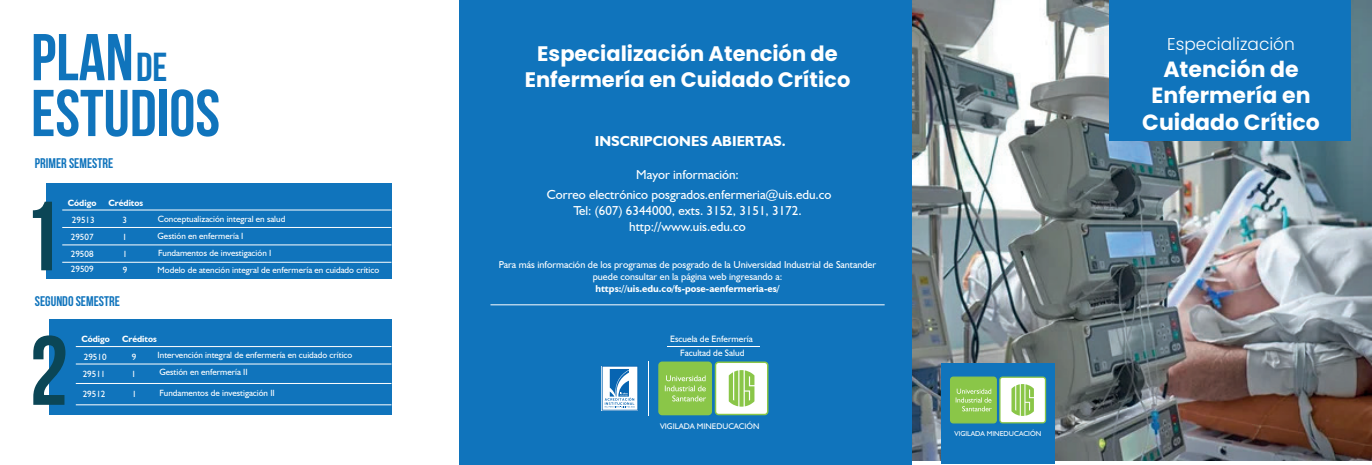
<style>
.page{position:relative;width:1372px;height:465px;background:#fff}
.page>*{position:absolute;margin:0;border:0;box-sizing:border-box;transform-origin:0 0}
.t1{font:700 98px/134.5px "Bebas Neue";color:#0b4656}
.t2{font:700 66px/55.8px "Bebas Neue";color:#1074bc}
.t3{font:700 40.4px "Bebas Neue";color:#1074bc}
.t4{font:700 22px/26.4px "Poppins";color:#fff;text-align:center}
.t5{font:700 21px/25.2px "Poppins";color:#fff;text-align:center}
.t6{font:300 17px "Poppins";color:#fff}
.t7{font:700 14.4px "Humanist 521 BT";color:#fff}
.t8{font:700 14px "Bebas Neue";color:#1074bc}
.t9{font:13px/20.4px "Humanist 521 BT";color:#fff;text-align:center}
.t10{font:10px/12px "Humanist 521 BT";color:#fff;text-align:center}
.t11{font:700 10px "Humanist 521 BT";color:#fff}
.t12{font:9.2px "Humanist 521 BT";color:#fff}
.t13{font:9px/17.2px "Humanist 521 BT";color:#fff}
.t14{font:700 9px "Humanist 521 BT";color:#fff}
.t15{font:8.2px "Humanist 521 BT";color:#fff}
.t16{font:7.1px "Humanist 521 BT";color:#fff}
</style>
<div class="page">
<img style="left:912px;top:0;width:460px;height:461px">
<div style="left:941px;top:363px;width:114px;height:101px;background:#1074bc"></div>
<div style="left:1109px;top:0;width:242px;height:141px;background:#1074bc"></div>
<div style="left:460px;top:0;width:452px;height:465px;background:#1074bc"></div>
<hr style="left:648px;top:361px;width:1px;height:55px;background:#fff">
<div style="left:715px;top:362px;width:53px;height:52px;background:#fff;border-radius:3px"></div>
<div style="left:715px;top:361px;width:53px;height:54px;border:1px solid #8ac648;border-radius:3px"></div>
<div style="left:659px;top:362px;width:52px;height:52px;background:#8ac648;border-radius:3px"></div>
<div style="left:658px;top:361px;width:54px;height:54px;border:1px solid #8ac648;border-radius:3px"></div>
<svg style="left:665px;top:375px;width:41px;height:26px"></svg>
<svg style="left:729px;top:370px;width:25px;height:37px"></svg>
<svg style="left:602px;top:366px;width:36px;height:45px"></svg>
<hr style="left:667px;top:346px;width:93px;height:1px;background:#fff">
<div style="left:1000px;top:377px;width:45px;height:46px;background:#fff;border-radius:3px"></div>
<div style="left:999px;top:376px;width:47px;height:47px;border:1px solid #8ac648;border-radius:3px"></div>
<div style="left:951px;top:377px;width:45px;height:46px;background:#8ac648;border-radius:3px"></div>
<div style="left:950px;top:376px;width:47px;height:47px;border:1px solid #8ac648;border-radius:3px"></div>
<svg style="left:956px;top:389px;width:36px;height:22px"></svg>
<svg style="left:1011px;top:384px;width:23px;height:32px"></svg>
<div style="left:46px;top:184px;width:345px;height:95px;background:#1074bc"></div>
<div style="left:49px;top:319px;width:342px;height:96px;background:#1074bc"></div>
<hr style="left:62px;top:227px;width:329px;height:1px;background:#fff">
<hr style="left:62px;top:245px;width:329px;height:1px;background:#fff">
<hr style="left:62px;top:262px;width:329px;height:1px;background:#fff">
<hr style="left:62px;top:210px;width:329px;height:1px;background:#fff">
<hr style="left:490px;top:304px;width:395px;height:1px;background:#fff">
<hr style="left:76px;top:364px;width:315px;height:1px;background:#fff">
<hr style="left:76px;top:383px;width:315px;height:1px;background:#fff">
<hr style="left:76px;top:404px;width:315px;height:1px;background:#fff">
<hr style="left:76px;top:346px;width:315px;height:1px;background:#fff">
<h2 class="t2" style="left:31px;top:29px;width:191px">PLAN<br>ESTUDIOS</h2>
<h3 class="t3" style="left:136px;top:45px;width:33px">DE</h3>
<h3 class="t8" style="left:35px;top:156px;width:80px">PRIMER SEMESTRE</h3>
<p class="t14" style="left:68px;top:197px;width:30px">Código</p>
<p class="t14" style="left:109px;top:197px;width:36px">Créditos</p>
<p class="t13" style="left:72px;top:212px;width:24px">29513</p>
<p class="t13" style="left:123px;top:212px;width:6px">3</p>
<p class="t13" style="left:158px;top:210px;width:129px">Conceptualización integral en salud</p>
<p class="t13" style="left:71px;top:228px;width:24px">29507</p>
<p class="t13" style="left:122px;top:228px;width:6px">1</p>
<p class="t13" style="left:158px;top:227px;width:87px">Gestión en enfermería I</p>
<p class="t13" style="left:71px;top:245px;width:24px">29508</p>
<h1 class="t1" style="left:22px;top:168px;width:47px">1<br>2</h1>
<p class="t13" style="left:158px;top:244px;width:223px;line-height:17.7px">Fundamentos de investigación I<br>Modelo de atención integral de enfermería en cuidado crítico</p>
<p class="t13" style="left:123px;top:245px;width:6px;line-height:16.5px">1<br>9</p>
<p class="t13" style="left:71px;top:260px;width:24px">29509</p>
<h3 class="t8" style="left:35px;top:293px;width:86px">SEGUNDO SEMESTRE</h3>
<p class="t14" style="left:82px;top:333px;width:30px">Código</p>
<p class="t14" style="left:122px;top:333px;width:36px">Créditos</p>
<p class="t13" style="left:158px;top:346px;width:196px">Intervención integral de enfermería en cuidado crítico<br>Gestión en enfermería II</p>
<p class="t13" style="left:159px;top:384px;width:117px">Fundamentos de investigación II</p>
<p class="t13" style="left:83px;top:348px;width:25px">29510<br>29511</p>
<p class="t13" style="left:83px;top:385px;width:24px">29512</p>
<p class="t13" style="left:132px;top:348px;width:6px">9<br>1</p>
<p class="t13" style="left:132px;top:385px;width:6px">1</p>
<h3 class="t5" style="left:525px;top:41px;width:327px">Especialización Atención de<br>Enfermería en Cuidado Crítico</h3>
<h3 class="t7" style="left:595px;top:132px;width:193px">INSCRIPCIONES ABIERTAS.</h3>
<h3 class="t9" style="left:547px;top:164px;width:286px">Mayor información:<br>Correo electrónico posgrados.enfermeria@uis.edu.co</h3>
<h3 class="t9" style="left:573px;top:203px;width:230px;line-height:15.6px">Tel: (607) 6344000, exts. 3152, 3151, 3172. http://www.uis.edu.co</h3>
<p class="t10" style="left:499px;top:258px;width:379px">Para más información de los programas de posgrado de la Universidad Industrial de Santander puede consultar en la página web ingresando a:</p>
<p class="t11" style="left:595px;top:282px;width:186px">https://uis.edu.co/fs-pose-aenfermeria-es/</p>
<p class="t12" style="left:670px;top:333px;width:84px">Escuela de Enfermería</p>
<p class="t12" style="left:680px;top:347px;width:66px">Facultad de Salud</p>
<p class="t15" style="left:660px;top:421px;width:101px">VIGILADA MINEDUCACIÓN</p>
<p class="t16" style="left:954px;top:429px;width:88px">VIGILADA MINEDUCACIÓN</p>
<h3 class="t6" style="left:1167px;top:35px;width:129px">Especialización</h3>
<h3 class="t4" style="left:1142px;top:56px;width:179px">Atención de<br>Enfermería en<br>Cuidado Crítico</h3>
</div>
